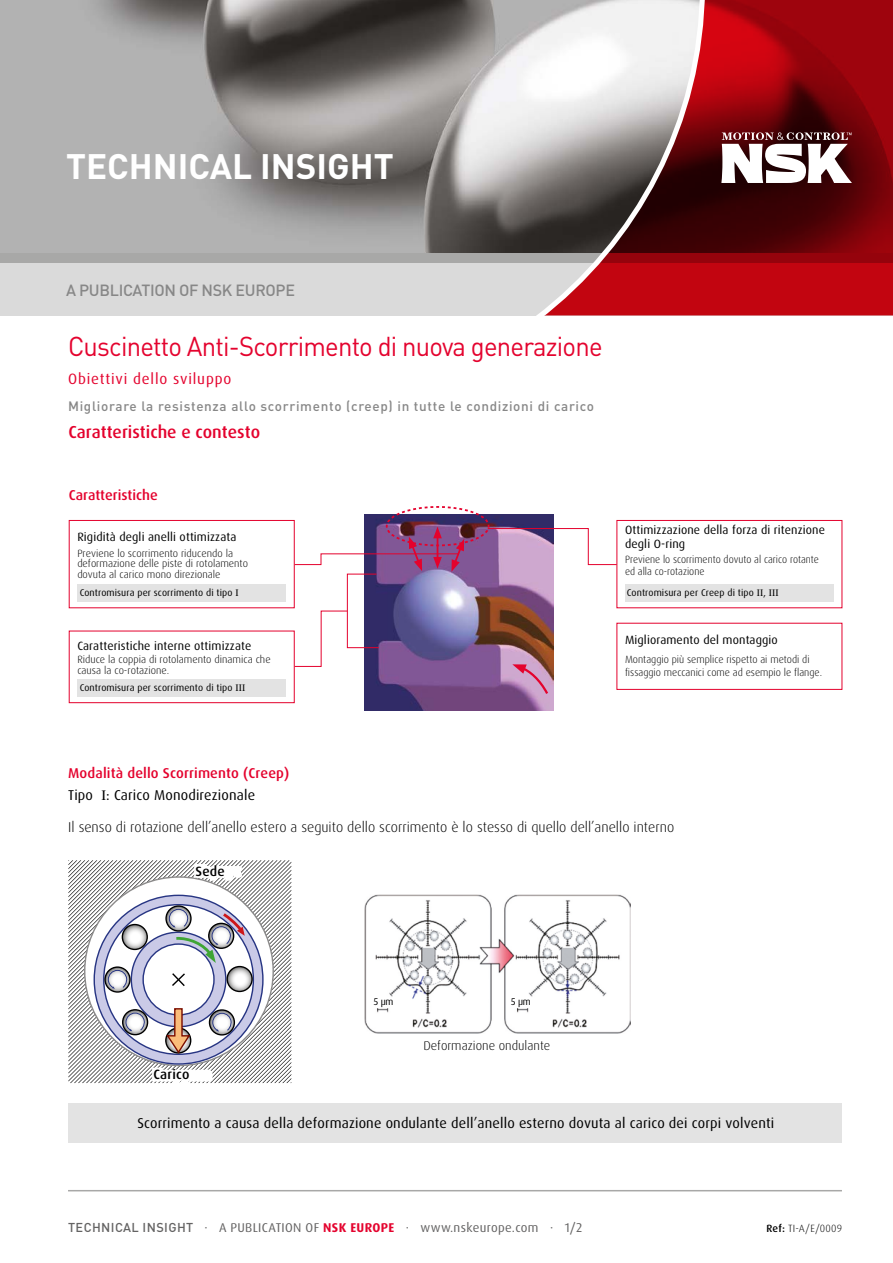
<style>
.page{position:relative;width:893px;height:1263px;background:#fff}
.page>*{position:absolute;margin:0;border:0;box-sizing:border-box;transform-origin:0 0}
.t1{font:700 34.95px "DIN Pro";color:#fff}
.t2{font:27px "DIN Pro";letter-spacing:-.03em;color:#e4032e;scale:.95 1}
.t3{font:500 17.4px "Dax Pro";color:#e4022d}
.t4{font:500 16.05px "DIN Pro";letter-spacing:-.02em;color:#878787}
.t5{font:15px "Dax Pro";letter-spacing:.055em;color:#e4032e}
.t6{font:14.25px "Dax";letter-spacing:.01em;color:#000}
.t7{font:300 14.25px "Dax Pro";color:#000}
.t8{font:500 14.25px "Dax Pro";letter-spacing:.01em;color:#e4022d}
.t9{font:500 13.5px "DIN Pro";letter-spacing:.05em;color:#878787}
.t10{font:500 13.5px "Dax Pro";letter-spacing:.02em;color:#000}
.t11{font:12.75px "Dax Pro";letter-spacing:.025em;color:#646363}
.t12{font:300 12.75px "Dax Pro";color:#000}
.t13{font:12px/14.4px "Dax";letter-spacing:.01em;color:#000}
.t14{font:300 10.5px/10.5px "Dax Pro";color:#000}
.t15{font:300 10.5px/12.6px "Dax Pro";color:#000;scale:.95 1}
.t16{font:9.75px "Dax";letter-spacing:.01em;color:#000}
.s1{font-family:"Times"}
.s2{font-family:"DIN Pro";font-weight:500}
.s3{font-weight:700;color:#e4032e}
.s4{font-weight:500}
</style>
<div class="page">
<hr style="left:68px;top:1190px;width:774px;height:1px;background:#a8a8a7">
<img style="left:0;top:0;width:529px;height:254px">
<div style="left:0;top:263px;width:893px;height:52px;background:#dadada"></div>
<div style="left:0;top:254px;width:893px;height:9px;background:#a8a8a7"></div>
<svg style="left:708px;top:0;width:185px;height:315px;background:#8b030b"></svg>
<svg style="left:529px;top:0;width:179px;height:316px"></svg>
<svg style="left:721px;top:132px;width:131px;height:51px"></svg>
<img style="left:365px;top:895px;width:266px;height:138px">
<div style="left:69px;top:631px;width:226px;height:72px;border:1px solid #e4022d"></div>
<div style="left:78px;top:679px;width:208px;height:17px;background:#e3e3e3"></div>
<div style="left:68px;top:1103px;width:774px;height:40px;background:#e3e3e3"></div>
<div style="left:69px;top:520px;width:226px;height:88px;border:1px solid #e4022d"></div>
<div style="left:78px;top:584px;width:208px;height:17px;background:#e3e3e3"></div>
<div style="left:616px;top:520px;width:226px;height:88px;border:1px solid #e4022d"></div>
<div style="left:625px;top:584px;width:209px;height:17px;background:#e3e3e3"></div>
<div style="left:616px;top:623px;width:226px;height:67px;border:1px solid #e4022d"></div>
<img style="left:365px;top:696px;width:188px;height:15px">
<svg style="left:294px;top:506px;width:323px;height:190px"></svg>
<svg style="left:68px;top:860px;width:223px;height:223px"></svg>
<div style="left:85px;top:877px;width:188px;height:188px;background:#fff;border-radius:50%"></div>
<svg style="left:93px;top:862px;width:171px;height:222px"></svg>
<div style="left:376px;top:998px;width:28px;height:9px;background:#fff"></div>
<div style="left:512px;top:998px;width:28px;height:9px;background:#fff"></div>
<h1 class="t1" style="left:66px;top:137px;width:329px">TECHNICAL INSIGHT</h1>
<h3 class="t4" style="left:66px;top:279px;width:230px">A PUBLICATION OF NSK EUROPE</h3>
<h2 class="t2" style="left:68px;top:327px;width:564px">Cuscinetto Anti-Scorrimento di nuova generazione</h2>
<h3 class="t5" style="left:68px;top:369px;width:165px">Obiettivi dello sviluppo</h3>
<p class="t9" style="left:68px;top:397px;width:528px">Migliorare la resistenza allo scorrimento (creep) in tutte le condizioni di carico</p>
<h3 class="t3" style="left:68px;top:420px;width:193px">Caratteristiche e contesto</h3>
<h3 class="t8" style="left:69px;top:486px;width:91px">Caratteristiche</h3>
<p class="t13" style="left:77px;top:530px;width:161px">Rigidità degli anelli ottimizzata</p>
<p class="t14" style="left:77px;top:548px;width:172px">Previene lo scorrimento riducendo la deformazione delle piste di rotolamento dovuta al carico mono direzionale</p>
<p class="t16" style="left:80px;top:587px;width:160px">Contromisura per scorrimento di tipo <span class="s1">I</span></p>
<p class="t13" style="left:77px;top:638px;width:176px">Caratteristiche interne ottimizzate</p>
<p class="t14" style="left:77px;top:654px;width:195px">Riduce la coppia di rotolamento dinamica che causa la co-rotazione.</p>
<p class="t16" style="left:80px;top:682px;width:167px">Contromisura per scorrimento di tipo <span class="s1">III</span></p>
<p class="t13" style="left:625px;top:523px;width:202px">Ottimizzazione della forza di ritenzione degli O-ring</p>
<p class="t15" style="left:625px;top:553px;width:206px">Previene lo scorrimento dovuto al carico rotante ed alla co-rotazione</p>
<p class="t16" style="left:627px;top:587px;width:154px">Contromisura per Creep di tipo <span class="s1">II</span>, <span class="s1">III</span></p>
<p class="t13" style="left:625px;top:632px;width:154px">Miglioramento del montaggio</p>
<p class="t14" style="left:625px;top:653px;width:199px;line-height:12.6px">Montaggio più semplice rispetto ai metodi di fissaggio meccanici come ad esempio le flange.</p>
<h3 class="t8" style="left:68px;top:764px;width:223px">Modalità dello Scorrimento (Creep)</h3>
<h3 class="t6" style="left:68px;top:787px;width:188px">Tipo <span class="s1">I</span>: Carico Monodirezionale</h3>
<h3 class="t7" style="left:68px;top:818px;width:608px">Il senso di rotazione dell’anello estero a seguito dello scorrimento è lo stesso di quello dell’anello interno</h3>
<p class="t10" style="left:195px;top:862px;width:31px">Sede</p>
<p class="t10" style="left:195px;top:862px;width:46px">Корпус</p>
<p class="t10" style="left:153px;top:1066px;width:38px">Carico</p>
<p class="t10" style="left:153px;top:1066px;width:59px">Нагрузка</p>
<p class="t16" style="left:373px;top:996px;width:21px">5 µm</p>
<p class="t16" style="left:511px;top:996px;width:21px">5 µm</p>
<p class="t12" style="left:423px;top:1038px;width:128px">Deformazione ondulante</p>
<h3 class="t6" style="left:137px;top:1115px;width:638px">Scorrimento a causa della deformazione ondulante dell’anello esterno dovuta al carico dei corpi volventi</h3>
<p class="t11" style="left:68px;top:1219px;width:516px"><span class="s2">TECHNICAL INSIGHT</span> · A PUBLICATION OF <span class="s3">NSK EUROPE</span> · www.nskeurope.com · 1/2</p>
<p class="t14" style="left:766px;top:1223px;width:77px"><span class="s4">Ref:</span> TI-A/E/0009</p>
</div>
